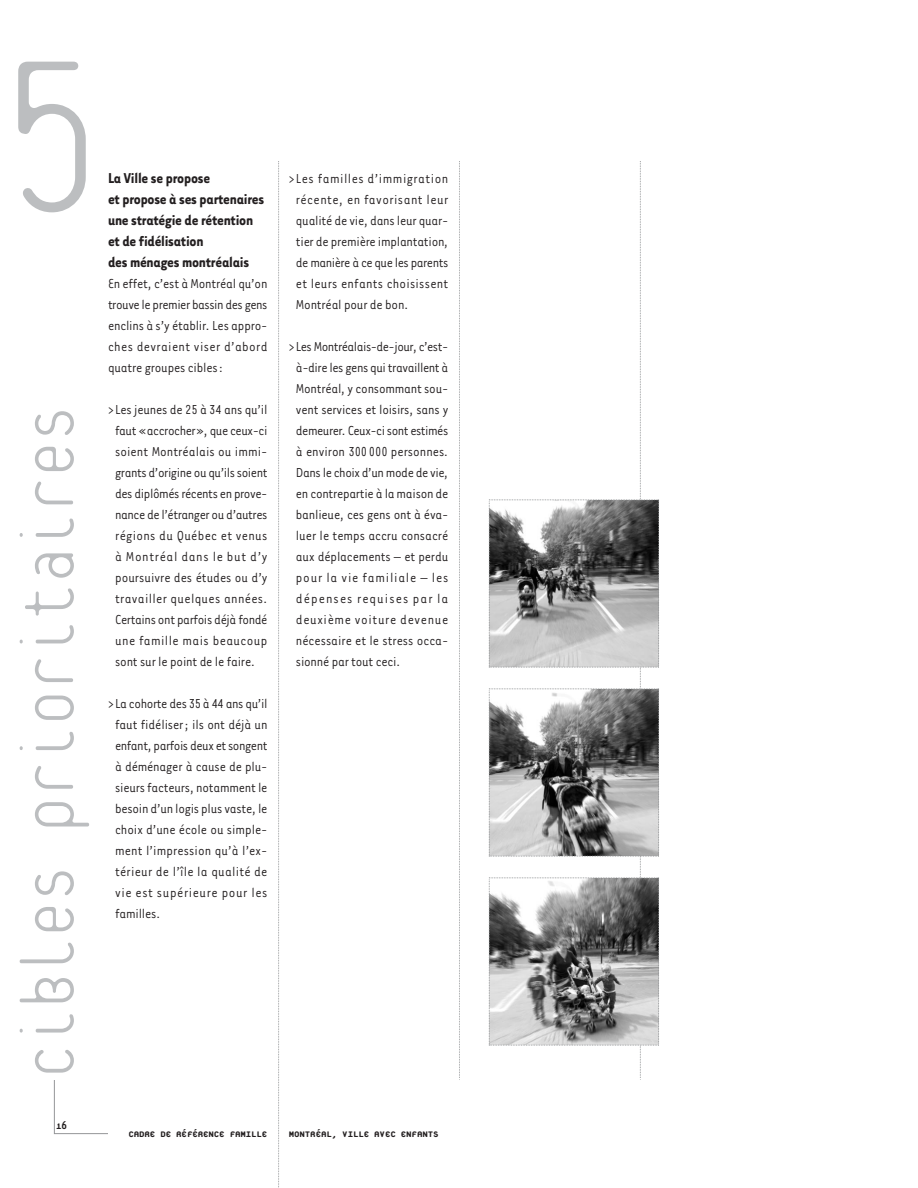
<style>
.page{position:relative;width:918px;height:1188px;background:#fff}
.page>*{position:absolute;margin:0;border:0;box-sizing:border-box;transform-origin:0 0}
.t1{font:100 225px "Platelet";color:#bcbec0}
.t2{font:100 81px "Platelet";letter-spacing:-.025em;color:#bcbec0}
.t3{font:700 16.5px/21px "Tarzana Narrow";letter-spacing:-.015em;color:#231f20}
.t4{font:15px/21px "Tarzana Narrow";color:#231f20;text-align:justify}
.t5{font:800 12px "Platelet";letter-spacing:-.015em;color:#231f20}
</style>
<div class="page">
<svg style="left:278px;top:161px;width:1px;height:1027px"></svg>
<svg style="left:459px;top:161px;width:1px;height:919px"></svg>
<svg style="left:54px;top:1080px;width:54px;height:54px"></svg>
<svg style="left:489px;top:161px;width:170px;height:919px"></svg>
<h1 class="t1" style="left:0;top:5px;width:105px">5</h1>
<h2 class="t2" style="left:15px;top:1080px;width:677px;rotate:-90deg">cibles prioritaires</h2>
<p class="t5" style="left:56px;top:1120px;width:12px">16</p>
<p class="t3" style="left:108px;top:169px;width:158px">La Ville se propose<br>et propose à ses partenaires une stratégie de rétention et de fidélisation<br>des ménages montréalais</p>
<p class="t4" style="left:108px;top:273px;width:161px">En effet, c’est à Montréal qu’on trouve le premier bassin des gens enclins à s’y établir. Les appro&shy;ches devraient viser d’abord quatre groupes cibles:</p>
<p class="t4" style="left:108px;top:399px;width:161px;text-align:center">&gt;Les jeunes de 25 à 34 ans qu’il faut «accrocher», que ceux-ci soient Montréalais ou immi&shy;grants d’origine ou qu’ils soient des diplômés récents en prove&shy;nance de l’étranger ou d’autres régions du Québec et venus à Montréal dans le but d’y poursuivre des études ou d’y travailler quelques années.<br>Certains ont parfois déjà fondé une famille mais beaucoup sont sur le point de le faire.</p>
<p class="t4" style="left:115px;top:693px;width:154px;text-indent:-7px">&gt;La cohorte des 35 à 44 ans qu’il faut fidéliser; ils ont déjà un enfant, parfois deux et songent à déménager à cause de plu&shy;sieurs facteurs, notamment le besoin d’un logis plus vaste, le choix d’une école ou simple&shy;ment l’impression qu’à l’ex&shy;térieur de l’île la qualité de vie est supérieure pour les familles.</p>
<p class="t5" style="left:128px;top:1128px;width:141px">CADRE DE RÉFÉRENCE FAMILLE</p>
<p class="t4" style="left:296px;top:168px;width:154px;text-indent:-7px">&gt;Les familles d’immigration récente, en favorisant leur qualité de vie, dans leur quar&shy;tier de première implantation, de manière à ce que les parents et leurs enfants choisissent Montréal pour de bon.</p>
<p class="t4" style="left:296px;top:336px;width:154px;text-indent:-7px">&gt;Les Montréalais-de-jour, c’est&shy;à-dire les gens qui travaillent à Montréal, y consommant sou&shy;vent services et loisirs, sans y demeurer. Ceux-ci sont estimés à environ 300000 personnes.<br>Dans le choix d’un mode de vie, en contrepartie à la maison de banlieue, ces gens ont à éva&shy;luer le temps accru consacré aux déplacements – et perdu pour la vie familiale – les dépenses requises par la deuxième voiture devenue nécessaire et le stress occa&shy;sionné par tout ceci.</p>
<p class="t5" style="left:289px;top:1128px;width:151px">MONTRÉAL, VILLE AVEC ENFANTS</p>
</div>
